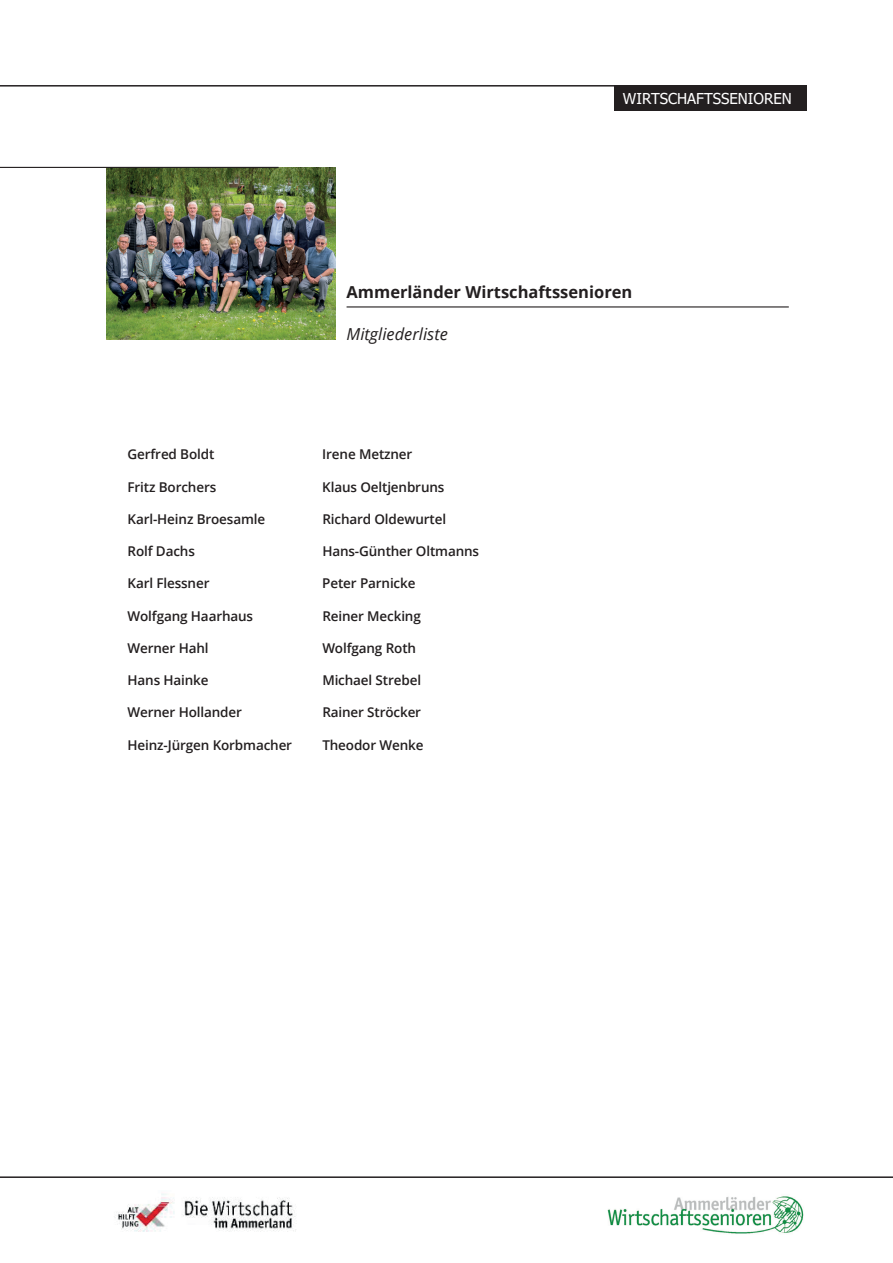
<style>
.page{position:relative;width:893px;height:1263px;background:#fff}
.page>*{position:absolute;margin:0;border:0;box-sizing:border-box;transform-origin:0 0}
.t1{font:700 16.5px "Open Sans";color:#231f20}
.t2{font:italic 16.5px "Open Sans";color:#231f20}
.t3{font:15px "Tahoma";color:#fff}
.t4{font:600 13.5px "Open Sans";letter-spacing:-.01em;color:#231f20}
</style>
<div class="page">
<div style="left:614px;top:85px;width:192px;height:26px;background:#231f20"></div>
<hr style="left:0;top:1176px;width:893px;height:2px;background:#231f20">
<img style="left:114px;top:1194px;width:182px;height:38px">
<img style="left:607px;top:1196px;width:197px;height:38px">
<hr style="left:0;top:85px;width:621px;height:2px;background:#231f20">
<img style="left:106px;top:168px;width:229px;height:172px">
<hr style="left:347px;top:306px;width:442px;height:1px;background:#231f20">
<hr style="left:0;top:167px;width:279px;height:1px;background:#231f20">
<p class="t3" style="left:623px;top:88px;width:170px">WIRTSCHAFTSSENIOREN</p>
<p class="t1" style="left:347px;top:280px;width:287px">Ammerländer Wirtschaftssenioren</p>
<p class="t2" style="left:347px;top:323px;width:103px">Mitgliederliste</p>
<p class="t4" style="left:128px;top:445px;width:88px">Gerfred Boldt</p>
<p class="t4" style="left:322px;top:445px;width:92px">Irene Metzner</p>
<p class="t4" style="left:128px;top:477px;width:90px">Fritz Borchers</p>
<p class="t4" style="left:322px;top:477px;width:124px">Klaus Oeltjenbruns</p>
<p class="t4" style="left:128px;top:510px;width:139px">Karl-Heinz Broesamle</p>
<p class="t4" style="left:322px;top:510px;width:125px">Richard Oldewurtel</p>
<p class="t4" style="left:128px;top:542px;width:69px">Rolf Dachs</p>
<p class="t4" style="left:322px;top:542px;width:158px">Hans-Günther Oltmanns</p>
<p class="t4" style="left:128px;top:574px;width:83px">Karl Flessner</p>
<p class="t4" style="left:322px;top:574px;width:95px">Peter Parnicke</p>
<p class="t4" style="left:128px;top:606px;width:127px">Wolfgang Haarhaus</p>
<p class="t4" style="left:322px;top:606px;width:100px">Reiner Mecking</p>
<p class="t4" style="left:128px;top:639px;width:82px">Werner Hahl</p>
<p class="t4" style="left:322px;top:639px;width:95px">Wolfgang Roth</p>
<p class="t4" style="left:128px;top:671px;width:83px">Hans Hainke</p>
<p class="t4" style="left:322px;top:671px;width:100px">Michael Strebel</p>
<p class="t4" style="left:128px;top:703px;width:116px">Werner Hollander</p>
<p class="t4" style="left:322px;top:703px;width:100px">Rainer Ströcker</p>
<p class="t4" style="left:128px;top:735px;width:166px">Heinz-Jürgen Korbmacher</p>
<p class="t4" style="left:322px;top:735px;width:103px">Theodor Wenke</p>
</div>
